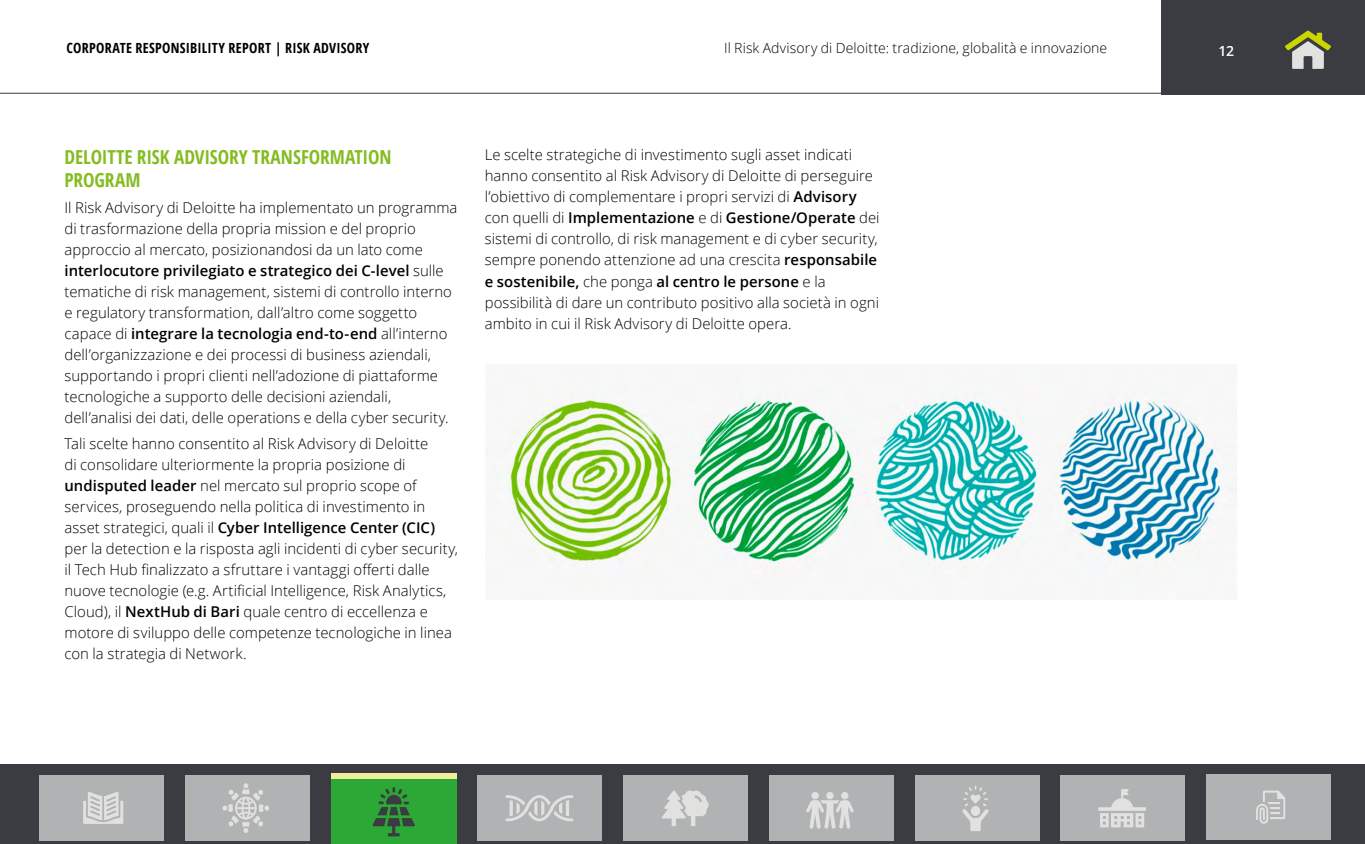
<style>
.page{position:relative;width:1365px;height:844px;background:#fff}
.page>*{position:absolute;margin:0;border:0;box-sizing:border-box;transform-origin:0 0}
.t1{font:700 condensed 19.25px/23.1px "Open Sans";letter-spacing:-.005em;color:#85bc22}
.t2{font:300 14.88px/21px "Open Sans";letter-spacing:.005em;color:#000}
.t3{font:300 14px "Open Sans";letter-spacing:.005em;color:#000}
.t4{font:700 condensed 14px "Open Sans";letter-spacing:.02em;color:#000}
.t5{font:600 14px "Open Sans";color:#fff}
.s1{font-weight:600}
</style>
<div class="page">
<div style="left:0;top:764px;width:1364px;height:79px;background:#3a3c42"></div>
<div style="left:914px;top:775px;width:124px;height:65px;background:#b0b2b4"></div>
<svg style="left:962px;top:785px;width:26px;height:45px"></svg>
<div style="left:970px;top:805px;width:10px;height:10px;background:#e1e1e0;border-radius:50%"></div>
<div style="left:769px;top:775px;width:124px;height:65px;background:#b0b2b4"></div>
<div style="left:826px;top:791px;width:7px;height:8px;background:#e1e1e0;border-radius:50%"></div>
<div style="left:841px;top:791px;width:7px;height:8px;background:#e1e1e0;border-radius:50%"></div>
<svg style="left:806px;top:800px;width:47px;height:28px"></svg>
<div style="left:811px;top:791px;width:7px;height:8px;background:#e1e1e0;border-radius:50%"></div>
<div style="left:1206px;top:774px;width:124px;height:65px;background:#b0b2b4"></div>
<svg style="left:1256px;top:790px;width:28px;height:33px"></svg>
<div style="left:185px;top:775px;width:124px;height:65px;background:#b0b2b4"></div>
<svg style="left:222px;top:783px;width:47px;height:49px"></svg>
<div style="left:477px;top:775px;width:124px;height:65px;background:#b0b2b4"></div>
<svg style="left:505px;top:795px;width:68px;height:26px"></svg>
<div style="left:623px;top:775px;width:124px;height:65px;background:#b0b2b4"></div>
<svg style="left:662px;top:790px;width:46px;height:36px"></svg>
<div style="left:1060px;top:775px;width:124px;height:65px;background:#b0b2b4"></div>
<svg style="left:1098px;top:789px;width:47px;height:38px"></svg>
<div style="left:39px;top:775px;width:124px;height:65px;background:#b0b2b4"></div>
<svg style="left:83px;top:792px;width:40px;height:31px"></svg>
<div style="left:1161px;top:0;width:203px;height:94px;background:#3a3c42"></div>
<svg style="left:1285px;top:30px;width:45px;height:39px"></svg>
<hr style="left:0;top:93px;width:1161px;height:1px;background:#3a3c42">
<div style="left:331px;top:772px;width:126px;height:71px;background:#f1ee9b"></div>
<div style="left:331px;top:779px;width:126px;height:64px;background:#2ba835"></div>
<svg style="left:372px;top:787px;width:43px;height:49px"></svg>
<img style="left:485px;top:387px;width:750px;height:197px">
<p class="t4" style="left:67px;top:38px;width:304px">CORPORATE RESPONSIBILITY REPORT | RISK ADVISORY</p>
<p class="t3" style="left:724px;top:38px;width:384px">Il Risk Advisory di Deloitte: tradizione, globalità e innovazione</p>
<p class="t5" style="left:1218px;top:41px;width:17px">12</p>
<p class="t1" style="left:64px;top:145px;width:328px">DELOITTE RISK ADVISORY TRANSFORMATION<br>PROGRAM</p>
<p class="t2" style="left:64px;top:196px;width:394px">Il Risk Advisory di Deloitte ha implementato un programma di trasformazione della propria mission e del proprio approccio al mercato, posizionandosi da un lato come <span class="s1">interlocutore privilegiato e strategico dei C-level</span> sulle tematiche di risk management, sistemi di controllo interno e regulatory transformation, dall’altro come soggetto capace di <span class="s1">integrare la tecnologia end-to-end</span> all’interno dell’organizzazione e dei processi di business aziendali, supportando i propri clienti nell’adozione di piattaforme tecnologiche a supporto delle decisioni aziendali, dell’analisi dei dati, delle operations e della cyber security.</p>
<p class="t2" style="left:64px;top:432px;width:395px">Tali scelte hanno consentito al Risk Advisory di Deloitte<br>di consolidare ulteriormente la propria posizione di <span class="s1">undisputed leader</span> nel mercato sul proprio scope of services, proseguendo nella politica di investimento in asset strategici, quali il <span class="s1">Cyber Intelligence Center (CIC) </span>per la detection e la risposta agli incidenti di cyber security, il Tech Hub finalizzato a sfruttare i vantaggi offerti dalle nuove tecnologie (e.g. Artificial Intelligence, Risk Analytics, Cloud), il <span class="s1">NextHub di Bari</span> quale centro di eccellenza e motore di sviluppo delle competenze tecnologiche in linea con la strategia di Network.</p>
<p class="t2" style="left:484px;top:144px;width:396px">Le scelte strategiche di investimento sugli asset indicati hanno consentito al Risk Advisory di Deloitte di perseguire l’obiettivo di complementare i propri servizi di <span class="s1">Advisory </span>con quelli di <span class="s1">Implementazione</span> e di <span class="s1">Gestione/Operate</span> dei sistemi di controllo, di risk management e di cyber security, sempre ponendo attenzione ad una crescita <span class="s1">responsabile e sostenibile,</span> che ponga <span class="s1">al centro le persone</span> e la possibilità di dare un contributo positivo alla società in ogni ambito in cui il Risk Advisory di Deloitte opera.</p>
</div>
